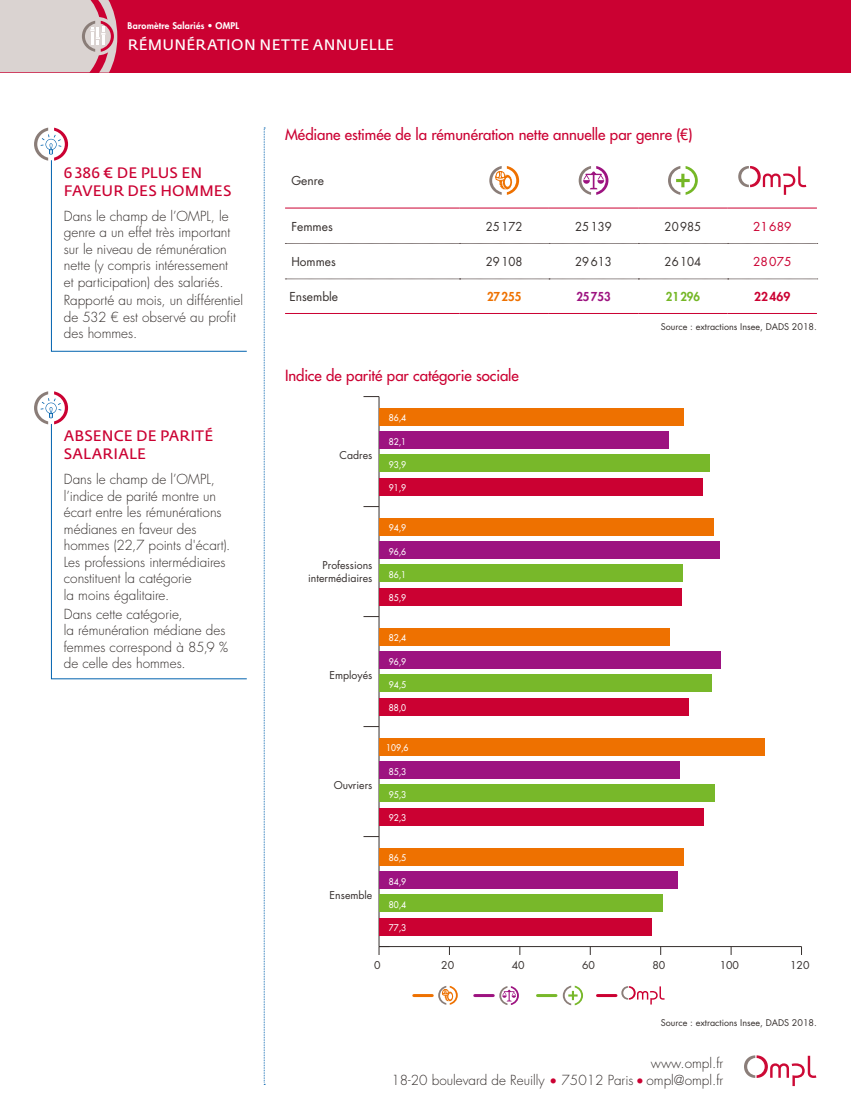
<style>
.page{position:relative;width:851px;height:1106px;background:#fff}
.page>*{position:absolute;margin:0;border:0;box-sizing:border-box;transform-origin:0 0}
.t1{font:500 15px "Futura Std";letter-spacing:-.005em;color:#cb0132}
.t2{font:15px/18px "Fedra Sans Std";letter-spacing:.01em;color:#cb0132}
.t3{font:15px "Fedra Sans Std";letter-spacing:.02em;color:#fff}
.t4{font:300 13.5px/16.5px "Futura Std";color:#352f2d}
.t5{font:12px "Futura Std";color:#352f2d;scale:.95 1}
.t6{font:12px "Futura Std";color:#352f2d}
.t7{font:12px "Futura Std";color:#cb0132}
.t8{font:800 12px "Futura Std";color:#ee7100;scale:.95 1}
.t9{font:800 12px "Futura Std";color:#9d1380;scale:.95 1}
.t10{font:800 12px "Futura Std";color:#75b726;scale:.95 1}
.t11{font:800 12px "Futura Std";color:#cb0132}
.t12{font:10.5px/12.6px "Futura Std";color:#352f2d;text-align:right}
.t13{font:500 9px "Futura Std";color:#fff;scale:.95 1}
.t14{font:9px "Futura Std";color:#352f2d}
.t15{font:800 9px "Futura Std";letter-spacing:.02em;color:#fff}
.s1{color:#cb0132}
</style>
<div class="page">
<div style="left:0;top:0;width:850px;height:72px;background:#cb0132"></div>
<svg style="left:264px;top:128px;width:1px;height:957px"></svg>
<svg style="left:34px;top:128px;width:34px;height:33px"></svg>
<svg style="left:34px;top:391px;width:34px;height:33px"></svg>
<svg style="left:51px;top:159px;width:196px;height:193px"></svg>
<svg style="left:51px;top:423px;width:196px;height:256px"></svg>
<svg style="left:744px;top:1055px;width:72px;height:31px"></svg>
<svg style="left:0;top:0;width:117px;height:73px;background:#d8c2c4"></svg>
<hr style="left:285px;top:313px;width:174px;height:1px;background:#cb0132">
<hr style="left:459px;top:313px;width:90px;height:1px;background:#cb0132">
<hr style="left:549px;top:313px;width:89px;height:1px;background:#cb0132">
<hr style="left:638px;top:313px;width:89px;height:1px;background:#cb0132">
<hr style="left:727px;top:313px;width:89px;height:1px;background:#cb0132">
<hr style="left:285px;top:208px;width:174px;height:1px;background:#cb0132">
<hr style="left:459px;top:208px;width:90px;height:1px;background:#cb0132">
<hr style="left:549px;top:208px;width:89px;height:1px;background:#cb0132">
<hr style="left:638px;top:208px;width:89px;height:1px;background:#cb0132">
<hr style="left:727px;top:208px;width:89px;height:1px;background:#cb0132">
<svg style="left:285px;top:243px;width:532px;height:1px"></svg>
<svg style="left:285px;top:279px;width:532px;height:1px"></svg>
<svg style="left:489px;top:166px;width:30px;height:29px"></svg>
<svg style="left:578px;top:166px;width:30px;height:29px"></svg>
<svg style="left:668px;top:166px;width:29px;height:29px"></svg>
<svg style="left:738px;top:166px;width:68px;height:29px"></svg>
<svg style="left:621px;top:986px;width:43px;height:18px"></svg>
<hr style="left:414px;top:994px;width:18px;height:3px;background:#ee7100">
<hr style="left:474px;top:994px;width:19px;height:3px;background:#9d1380">
<hr style="left:537px;top:994px;width:19px;height:3px;background:#78b82a">
<hr style="left:597px;top:994px;width:19px;height:3px;background:#cb0132">
<svg style="left:499px;top:986px;width:20px;height:19px"></svg>
<svg style="left:562px;top:985px;width:21px;height:20px"></svg>
<svg style="left:438px;top:986px;width:19px;height:18px"></svg>
<hr style="left:379px;top:946px;width:422px;height:1px;background:#352f2d">
<hr style="left:379px;top:396px;width:1px;height:550px;background:#352f2d">
<svg style="left:379px;top:947px;width:10px;height:8px"></svg>
<svg style="left:363px;top:836px;width:16px;height:1px"></svg>
<svg style="left:363px;top:726px;width:16px;height:1px"></svg>
<svg style="left:363px;top:616px;width:16px;height:1px"></svg>
<svg style="left:363px;top:506px;width:16px;height:1px"></svg>
<svg style="left:363px;top:396px;width:16px;height:1px"></svg>
<div style="left:379px;top:917px;width:272px;height:18px;background:#cb0132"></div>
<div style="left:379px;top:808px;width:325px;height:17px;background:#cb0132"></div>
<div style="left:379px;top:698px;width:309px;height:17px;background:#cb0132"></div>
<div style="left:379px;top:588px;width:302px;height:17px;background:#cb0132"></div>
<div style="left:379px;top:478px;width:323px;height:17px;background:#cb0132"></div>
<div style="left:379px;top:894px;width:283px;height:18px;background:#78b82a"></div>
<div style="left:379px;top:784px;width:335px;height:18px;background:#78b82a"></div>
<div style="left:379px;top:674px;width:332px;height:18px;background:#78b82a"></div>
<div style="left:379px;top:564px;width:303px;height:18px;background:#78b82a"></div>
<div style="left:379px;top:454px;width:330px;height:18px;background:#78b82a"></div>
<div style="left:379px;top:871px;width:298px;height:17px;background:#9d1380"></div>
<div style="left:379px;top:761px;width:300px;height:17px;background:#9d1380"></div>
<div style="left:379px;top:651px;width:341px;height:17px;background:#9d1380"></div>
<div style="left:379px;top:541px;width:340px;height:17px;background:#9d1380"></div>
<div style="left:379px;top:431px;width:289px;height:17px;background:#9d1380"></div>
<div style="left:379px;top:847px;width:304px;height:18px;background:#ee7100"></div>
<div style="left:379px;top:737px;width:385px;height:18px;background:#ee7100"></div>
<div style="left:379px;top:627px;width:290px;height:18px;background:#ee7100"></div>
<div style="left:379px;top:518px;width:334px;height:17px;background:#ee7100"></div>
<div style="left:379px;top:408px;width:304px;height:17px;background:#ee7100"></div>
<p class="t15" style="left:128px;top:20px;width:113px">Baromètre Salariés • OMPL</p>
<p class="t3" style="left:128px;top:35px;width:268px">RÉMUNÉRATION NETTE ANNUELLE</p>
<p class="t2" style="left:64px;top:163px;width:169px">6386 € DE PLUS EN<br>FAVEUR DES HOMMES</p>
<p class="t4" style="left:64px;top:208px;width:168px">Dans le champ de l’OMPL, le genre a un effet très important sur le niveau de rémunération nette (y compris intéressement et participation) des salariés.</p>
<p class="t4" style="left:64px;top:292px;width:181px">Rapporté au mois, un différentiel de 532 € est observé au profit des hommes.</p>
<p class="t2" style="left:64px;top:427px;width:151px">ABSENCE DE PARITÉ<br>SALARIALE</p>
<p class="t4" style="left:64px;top:471px;width:168px">Dans le champ de l’OMPL, l’indice de parité montre un écart entre les rémunérations médianes en faveur des hommes (22,7 points d'écart).<br>Les professions intermédiaires constituent la catégorie<br>la moins égalitaire.</p>
<p class="t4" style="left:64px;top:605px;width:166px">Dans cette catégorie,<br>la rémunération médiane des femmes correspond à 85,9 % de celle des hommes.</p>
<p class="t1" style="left:285px;top:125px;width:409px">Médiane estimée de la rémunération nette annuelle par genre (€)</p>
<p class="t6" style="left:291px;top:173px;width:34px">Genre</p>
<p class="t6" style="left:291px;top:219px;width:43px">Femmes</p>
<p class="t5" style="left:486px;top:219px;width:40px">25172</p>
<p class="t5" style="left:575px;top:219px;width:40px">25139</p>
<p class="t5" style="left:664px;top:219px;width:40px">20985</p>
<p class="t7" style="left:753px;top:219px;width:40px">21689</p>
<p class="t6" style="left:291px;top:254px;width:46px">Hommes</p>
<p class="t5" style="left:486px;top:254px;width:40px">29108</p>
<p class="t5" style="left:575px;top:254px;width:40px">29613</p>
<p class="t5" style="left:664px;top:254px;width:40px">26104</p>
<p class="t7" style="left:753px;top:254px;width:40px">28075</p>
<p class="t6" style="left:289px;top:289px;width:50px">Ensemble</p>
<p class="t8" style="left:487px;top:289px;width:38px">27255</p>
<p class="t9" style="left:576px;top:289px;width:38px">25753</p>
<p class="t10" style="left:665px;top:289px;width:38px">21296</p>
<p class="t11" style="left:754px;top:289px;width:38px">22469</p>
<p class="t14" style="left:660px;top:321px;width:158px">Source : extractions Insee, DADS 2018.</p>
<p class="t1" style="left:285px;top:366px;width:235px">Indice de parité par catégorie sociale</p>
<p class="t13" style="left:389px;top:412px;width:20px">86,4</p>
<p class="t12" style="left:339px;top:449px;width:34px">Cadres</p>
<p class="t12" style="left:308px;top:559px;width:66px">Professions intermédiaires</p>
<p class="t12" style="left:329px;top:669px;width:44px">Employés</p>
<p class="t12" style="left:333px;top:779px;width:40px">Ouvriers</p>
<p class="t12" style="left:329px;top:889px;width:44px">Ensemble</p>
<p class="t13" style="left:389px;top:435px;width:20px">82,1</p>
<p class="t13" style="left:389px;top:459px;width:20px">93,9</p>
<p class="t13" style="left:389px;top:482px;width:20px">91,9</p>
<p class="t13" style="left:389px;top:522px;width:20px">94,9</p>
<p class="t13" style="left:389px;top:545px;width:20px">96,6</p>
<p class="t13" style="left:389px;top:569px;width:20px">86,1</p>
<p class="t13" style="left:389px;top:592px;width:20px">85,9</p>
<p class="t13" style="left:389px;top:632px;width:20px">82,4</p>
<p class="t13" style="left:389px;top:655px;width:20px">96,9</p>
<p class="t13" style="left:389px;top:679px;width:20px">94,5</p>
<p class="t13" style="left:389px;top:702px;width:20px">88,0</p>
<p class="t13" style="left:386px;top:742px;width:25px">109,6</p>
<p class="t13" style="left:389px;top:765px;width:20px">85,3</p>
<p class="t13" style="left:389px;top:789px;width:20px">95,3</p>
<p class="t13" style="left:389px;top:812px;width:20px">92,3</p>
<p class="t13" style="left:389px;top:852px;width:20px">86,5</p>
<p class="t13" style="left:389px;top:875px;width:20px">84,9</p>
<p class="t13" style="left:389px;top:899px;width:20px">80,4</p>
<p class="t13" style="left:389px;top:922px;width:20px">77,3</p>
<p class="t12" style="left:374px;top:958px;width:8px">0</p>
<p class="t12" style="left:441px;top:958px;width:14px">20</p>
<p class="t12" style="left:511px;top:958px;width:14px">40</p>
<p class="t12" style="left:582px;top:958px;width:14px">60</p>
<p class="t12" style="left:652px;top:958px;width:14px">80</p>
<p class="t12" style="left:719px;top:958px;width:21px">100</p>
<p class="t12" style="left:790px;top:958px;width:21px">120</p>
<p class="t14" style="left:660px;top:1017px;width:158px">Source : extractions Insee, DADS 2018.</p>
<p class="t4" style="left:391px;top:1055px;width:333px;text-align:right">www.ompl.fr<br>18-20 boulevard de Reuilly <span class="s1">•</span> 75012 Paris <span class="s1">•</span> ompl@ompl.fr</p>
</div>
